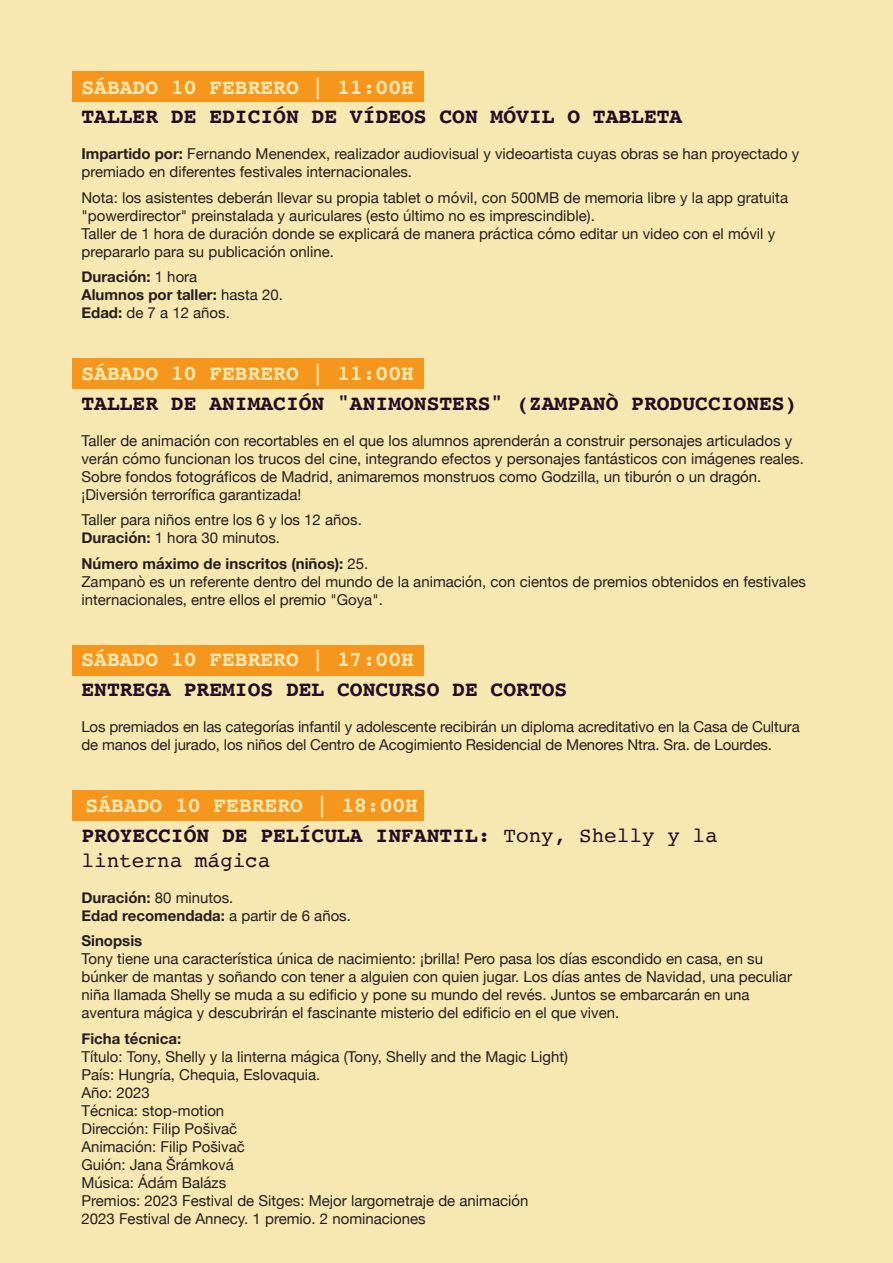
<style>
.page{position:relative;width:893px;height:1263px;background:#f6e8b0}
.page>*{position:absolute;margin:0;border:0;box-sizing:border-box;transform-origin:0 0}
.t1{font:700 21.3px/29.8px "Courier";color:#230d24}
.t2{font:700 21.3px "Courier";color:#f6e8b0}
.t3{font:21px "Courier";color:#230d24}
.t4{font:15px/18px "Helvetica Neue";color:#231f20}
.t5{font:700 15px/18px "Helvetica Neue";color:#231f20}
.s1{font-weight:700}
.s2{font-weight:400}
.s3{color:#f6e8b0}
.s4{font-weight:400;font-size:21px}
</style>
<div class="page">
<div style="left:73px;top:71px;width:351px;height:30px;background:#f7961d"></div>
<div style="left:73px;top:358px;width:351px;height:30px;background:#f7961d"></div>
<div style="left:73px;top:645px;width:351px;height:30px;background:#f7961d"></div>
<div style="left:73px;top:790px;width:351px;height:30px;background:#f7961d"></div>
<h1 class="t2" style="left:81px;top:70px;width:334px">SÁBADO 10 FEBRERO | 11:00H</h1>
<h1 class="t1" style="left:81px;top:101px;width:602px">TALLER DE EDICIÓN DE VÍDEOS CON MÓVIL O TABLETA</h1>
<p class="t4" style="left:81px;top:146px;width:719px"><span class="s1">Impartido por:</span> Fernando Menendex, realizador audiovisual y videoartista cuyas obras se han proyectado y premiado en diferentes festivales internacionales.</p>
<p class="t4" style="left:81px;top:189px;width:708px">Nota: los asistentes deberán llevar su propia tablet o móvil, con 500MB de memoria libre y la app gratuita "powerdirector" preinstalada y auriculares (esto último no es imprescindible).<br>Taller de 1 hora de duración donde se explicará de manera práctica cómo editar un video con el móvil y prepararlo para su publicación online.</p>
<p class="t5" style="left:81px;top:268px;width:203px">Duración: <span class="s2">1 hora<br></span>Alumnos por taller: <span class="s2">hasta 20.<br></span>Edad: <span class="s2">de 7 a 12 años.</span></p>
<h1 class="t2" style="left:81px;top:356px;width:334px">SÁBADO 10 FEBRERO | 11:00H</h1>
<h1 class="t1" style="left:81px;top:387px;width:717px">TALLER DE ANIMACIÓN "ANIMONSTERS" (ZAMPANÒ PRODUCCIONES)</h1>
<p class="t4" style="left:81px;top:432px;width:724px">Taller de animación con recortables en el que los alumnos aprenderán a construir personajes articulados y verán cómo funcionan los trucos del cine, integrando efectos y personajes fantásticos con imágenes reales.<br>Sobre fondos fotográficos de Madrid, animaremos monstruos como Godzilla, un tiburón o un dragón. ¡Diversión terrorífica garantizada!</p>
<p class="t4" style="left:81px;top:512px;width:282px">Taller para niños entre los 6 y los 12 años.<br><span class="s1">Duración:</span> 1 hora 30 minutos.</p>
<p class="t4" style="left:81px;top:555px;width:726px"><span class="s1">Número máximo de inscritos (niños):</span> 25.<br>Zampanò es un referente dentro del mundo de la animación, con cientos de premios obtenidos en festivales internacionales, entre ellos el premio "Goya".</p>
<h1 class="t2" style="left:81px;top:643px;width:334px">SÁBADO 10 FEBRERO | 17:00H</h1>
<h1 class="t1" style="left:81px;top:674px;width:487px">ENTREGA PREMIOS DEL CONCURSO DE CORTOS</h1>
<p class="t4" style="left:81px;top:719px;width:720px">Los premiados en las categorías infantil y adolescente recibirán un diploma acreditativo en la Casa de Cultura de manos del jurado, los niños del Centro de Acogimiento Residencial de Menores Ntra. Sra. de Lourdes.</p>
<h1 class="t1" style="left:81px;top:789px;width:638px"><span class="s3">SÁBADO 10 FEBRERO | 18:00H<br></span>PROYECCIÓN DE PELÍCULA INFANTIL: <span class="s4">Tony, Shelly y la</span></h1>
<h2 class="t3" style="left:81px;top:844px;width:190px">linterna mágica</h2>
<p class="t5" style="left:81px;top:889px;width:271px">Duración: <span class="s2">80 minutos.<br></span>Edad recomendada: <span class="s2">a partir de 6 años.</span></p>
<p class="t5" style="left:81px;top:932px;width:62px">Sinopsis</p>
<p class="t4" style="left:81px;top:951px;width:712px">Tony tiene una característica única de nacimiento: ¡brilla! Pero pasa los días escondido en casa, en su búnker de mantas y soñando con tener a alguien con quien jugar. Los días antes de Navidad, una peculiar niña llamada Shelly se muda a su edificio y pone su mundo del revés. Juntos se embarcarán en una aventura mágica y descubrirán el fascinante misterio del edificio en el que viven.</p>
<p class="t5" style="left:81px;top:1030px;width:101px">Ficha técnica:</p>
<p class="t4" style="left:81px;top:1048px;width:488px">Título: Tony, Shelly y la linterna mágica (Tony, Shelly and the Magic Light)<br>País: Hungría, Chequia, Eslovaquia.<br>Año: 2023<br>Técnica: stop-motion<br>Dirección: Filip Pošivač<br>Animación: Filip Pošivač<br>Guión: Jana Šrámková<br>Música: Ádám Balázs<br>Premios: 2023 Festival de Sitges: Mejor largometraje de animación<br>2023 Festival de Annecy. 1 premio. 2 nominaciones</p>
</div>
